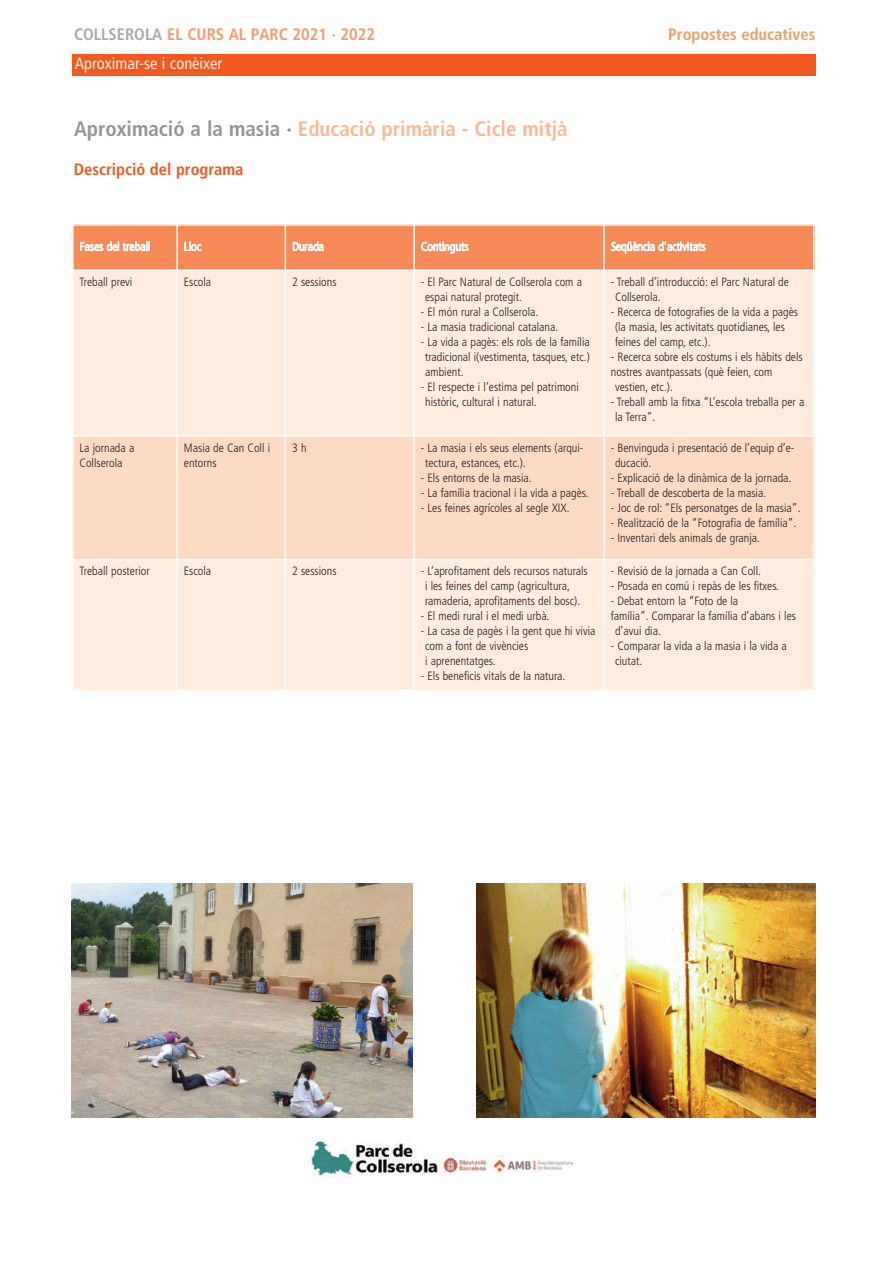
<style>
.page{position:relative;width:893px;height:1263px;background:#fff}
.page>*{position:absolute;margin:0;border:0;box-sizing:border-box;transform-origin:0 0}
.t1{font:700 condensed 21px "Frutiger 67";color:#fab994}
.t2{font:700 condensed 16.5px "Frutiger 67";color:#f79a6c}
.t3{font:condensed 16.5px "Frutiger 57";color:#feecdf}
.t4{font:700 condensed 16.5px "Frutiger 67";color:#f15921}
.t5{font:300 condensed 12px/15px "Frutiger 47";color:#231f20}
.t6{font:300 condensed 12px "Frutiger 47";letter-spacing:.005em;color:#fff}
.s1{color:#a8a9ad}
.s2{color:#939598}
</style>
<div class="page">
<img style="left:72px;top:883px;width:340px;height:234px">
<img style="left:476px;top:883px;width:340px;height:234px">
<div style="left:73px;top:54px;width:743px;height:22px;background:#f15921"></div>
<div style="left:72px;top:224px;width:105px;height:46px;background:#f68a58"></div>
<div style="left:177px;top:224px;width:108px;height:46px;background:#f68a58"></div>
<div style="left:285px;top:224px;width:129px;height:46px;background:#f68a58"></div>
<div style="left:414px;top:224px;width:190px;height:46px;background:#f68a58"></div>
<div style="left:604px;top:224px;width:210px;height:46px;background:#f68a58"></div>
<div style="left:72px;top:270px;width:105px;height:166px;background:#feecdf"></div>
<div style="left:177px;top:270px;width:108px;height:166px;background:#feecdf"></div>
<div style="left:285px;top:270px;width:129px;height:166px;background:#feecdf"></div>
<div style="left:414px;top:270px;width:190px;height:166px;background:#feecdf"></div>
<div style="left:604px;top:270px;width:210px;height:166px;background:#feecdf"></div>
<div style="left:72px;top:436px;width:105px;height:124px;background:#fddac4"></div>
<div style="left:177px;top:436px;width:108px;height:124px;background:#fddac4"></div>
<div style="left:285px;top:436px;width:129px;height:124px;background:#fddac4"></div>
<div style="left:414px;top:436px;width:190px;height:124px;background:#fddac4"></div>
<div style="left:604px;top:436px;width:210px;height:124px;background:#fddac4"></div>
<div style="left:72px;top:560px;width:105px;height:131px;background:#feecdf"></div>
<div style="left:177px;top:560px;width:108px;height:131px;background:#feecdf"></div>
<div style="left:285px;top:560px;width:129px;height:131px;background:#feecdf"></div>
<div style="left:414px;top:560px;width:190px;height:131px;background:#feecdf"></div>
<div style="left:604px;top:560px;width:210px;height:131px;background:#feecdf"></div>
<hr style="left:72px;top:224px;width:2px;height:467px;background:#fff">
<hr style="left:176px;top:224px;width:2px;height:467px;background:#fff">
<hr style="left:285px;top:224px;width:1px;height:467px;background:#fff">
<hr style="left:413px;top:224px;width:2px;height:467px;background:#fff">
<hr style="left:603px;top:224px;width:2px;height:467px;background:#fff">
<hr style="left:813px;top:224px;width:1px;height:467px;background:#fff">
<hr style="left:72px;top:224px;width:742px;height:2px;background:#fff">
<hr style="left:72px;top:269px;width:742px;height:2px;background:#fff">
<hr style="left:72px;top:435px;width:742px;height:2px;background:#fff">
<hr style="left:72px;top:559px;width:742px;height:1px;background:#fff">
<hr style="left:72px;top:690px;width:742px;height:1px;background:#fff">
<img style="left:310px;top:1141px;width:264px;height:36px">
<h2 class="t2" style="left:74px;top:25px;width:302px"><span class="s1">COLLSEROLA</span> EL CURS AL PARC 2021 · 2022</h2>
<h2 class="t2" style="left:668px;top:25px;width:149px">Propostes educatives</h2>
<h2 class="t3" style="left:75px;top:54px;width:149px">Aproximar-se i conèixer</h2>
<h1 class="t1" style="left:74px;top:117px;width:495px"><span class="s2">Aproximació a la masia ·</span> Educació primària - Cicle mitjà</h1>
<h2 class="t4" style="left:74px;top:159px;width:171px">Descripció del programa</h2>
<p class="t6" style="left:80px;top:240px;width:72px">Fases del treball</p>
<p class="t6" style="left:184px;top:240px;width:19px">Lloc</p>
<p class="t6" style="left:292px;top:240px;width:33px">Durada</p>
<p class="t6" style="left:421px;top:240px;width:49px">Continguts</p>
<p class="t6" style="left:611px;top:240px;width:96px">Seqüència d'activitats</p>
<p class="t5" style="left:80px;top:274px;width:54px">Treball previ</p>
<p class="t5" style="left:184px;top:274px;width:29px">Escola</p>
<p class="t5" style="left:292px;top:274px;width:46px">2 sessions</p>
<p class="t5" style="left:425px;top:274px;width:158px;text-indent:-4px">- El Parc Natural de Collserola com a espai natural protegit.</p>
<p class="t5" style="left:421px;top:304px;width:119px">- El món rural a Collserola.</p>
<p class="t5" style="left:421px;top:319px;width:139px">- La masia tradicional catalana.</p>
<p class="t5" style="left:425px;top:334px;width:166px;text-align:justify;text-indent:-4px">- La vida a pagès: els rols de la família tradicional i(vestimenta, tasques, etc.) ambient.</p>
<p class="t5" style="left:425px;top:379px;width:155px;text-indent:-4px">- El respecte i l’estima pel patrimoni històric, cultural i natural.</p>
<p class="t5" style="left:615px;top:274px;width:175px;text-indent:-4px">- Treball d’introducció: el Parc Natural de<br>Collserola.</p>
<p class="t5" style="left:615px;top:304px;width:185px;text-indent:-4px">- Recerca de fotografies de la vida a pagès (la masia, les activitats quotidianes, les feines del camp, etc.).</p>
<p class="t5" style="left:611px;top:349px;width:193px">- Recerca sobre els costums i els hàbits dels</p>
<p class="t5" style="left:611px;top:364px;width:163px">nostres avantpassats (què feien, com</p>
<p class="t5" style="left:615px;top:379px;width:59px">vestien, etc.).</p>
<p class="t5" style="left:615px;top:394px;width:191px;text-indent:-4px">- Treball amb la fitxa “L’escola treballa per a la Terra”.</p>
<p class="t5" style="left:80px;top:440px;width:56px">La jornada a<br>Collserola</p>
<p class="t5" style="left:184px;top:440px;width:88px">Masia de Can Coll i entorns</p>
<p class="t5" style="left:292px;top:440px;width:16px">3 h</p>
<p class="t5" style="left:425px;top:440px;width:160px;text-indent:-4px">- La masia i els seus elements (arqui&shy;tectura, estances, etc.).</p>
<p class="t5" style="left:421px;top:470px;width:112px">- Els entorns de la masia.</p>
<p class="t5" style="left:421px;top:485px;width:169px">- La família tracional i la vida a pagès.</p>
<p class="t5" style="left:421px;top:500px;width:150px">- Les feines agrícoles al segle XIX.</p>
<p class="t5" style="left:80px;top:564px;width:72px">Treball posterior</p>
<p class="t5" style="left:184px;top:564px;width:29px">Escola</p>
<p class="t5" style="left:292px;top:564px;width:46px">2 sessions</p>
<p class="t5" style="left:425px;top:564px;width:164px;text-indent:-4px">- L’aprofitament dels recursos naturals i les feines del camp (agricultura, ramaderia, aprofitaments del bosc).</p>
<p class="t5" style="left:421px;top:609px;width:130px">- El medi rural i el medi urbà.</p>
<p class="t5" style="left:425px;top:624px;width:172px;text-indent:-4px">- La casa de pagès i la gent que hi vivia com a font de vivències<br>i aprenentatges.</p>
<p class="t5" style="left:421px;top:669px;width:146px">- Els beneficis vitals de la natura.</p>
<p class="t5" style="left:615px;top:440px;width:181px;text-indent:-4px">- Benvinguda i presentació de l’equip d’e&shy;ducació.</p>
<p class="t5" style="left:611px;top:470px;width:182px">- Explicació de la dinàmica de la jornada.</p>
<p class="t5" style="left:611px;top:485px;width:157px">- Treball de descoberta de la masia.</p>
<p class="t5" style="left:611px;top:500px;width:191px">- Joc de rol: “Els personatges de la masia”.</p>
<p class="t5" style="left:611px;top:515px;width:187px">- Realització de la “Fotografia de família”.</p>
<p class="t5" style="left:611px;top:530px;width:151px">- Inventari dels animals de granja.</p>
<p class="t5" style="left:611px;top:564px;width:152px">- Revisió de la jornada a Can Coll.</p>
<p class="t5" style="left:611px;top:579px;width:170px">- Posada en comú i repàs de les fitxes.</p>
<p class="t5" style="left:611px;top:594px;width:129px">- Debat entorn la “Foto de la</p>
<p class="t5" style="left:611px;top:609px;width:187px">família”. Comparar la família d’abans i les</p>
<p class="t5" style="left:615px;top:624px;width:47px">d’avui dia.</p>
<p class="t5" style="left:615px;top:639px;width:173px;text-indent:-4px">- Comparar la vida a la masia i la vida a ciutat.</p>
</div>
